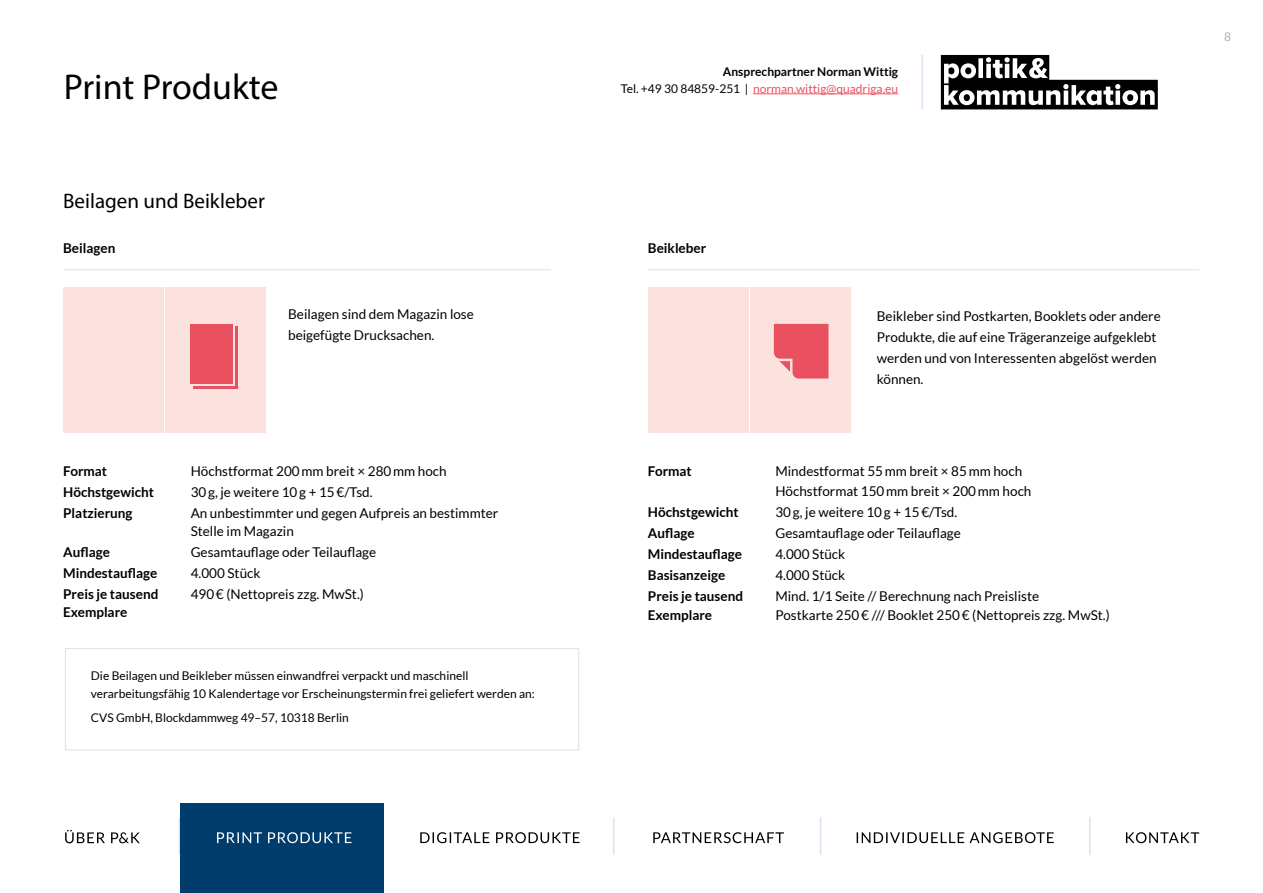
<style>
.page{position:relative;width:1263px;height:893px;background:#fff}
.page>*{position:absolute;margin:0;border:0;box-sizing:border-box;transform-origin:0 0}
.t1{font:36px "Myriad Pro";color:#000}
.t2{font:21px "Myriad Pro";color:#000}
.t3{font:13.5px/21px "Lato";color:#000}
.t4{font:700 13.5px "Lato";color:#000}
.t5{font:12px/18px "Lato";color:#000}
.t6{font:12px "Lato";color:#ea5160}
.t7{font:700 12px "Lato";color:#000}
.t8{font:12px "Lato";color:#b2b2b2}
.s1{color:#000}
</style>
<div class="page">
<hr style="left:921px;top:55px;width:2px;height:54px;background:#e0e0f4">
<hr style="left:753px;top:93px;width:145px;height:1px;background:#ea5160">
<svg style="left:857px;top:832px;width:197px;height:11px"></svg>
<svg style="left:1126px;top:832px;width:73px;height:11px"></svg>
<hr style="left:613px;top:817px;width:1px;height:38px;background:#e0e0f4">
<hr style="left:820px;top:817px;width:1px;height:38px;background:#e0e0f4">
<hr style="left:1089px;top:817px;width:1px;height:38px;background:#e0e0f4">
<hr style="left:179px;top:817px;width:1px;height:38px;background:#e0e0f4">
<svg style="left:420px;top:832px;width:159px;height:11px"></svg>
<div style="left:180px;top:804px;width:203px;height:89px;background:#003c6c"></div>
<svg style="left:217px;top:832px;width:134px;height:11px"></svg>
<svg style="left:653px;top:832px;width:131px;height:11px"></svg>
<svg style="left:65px;top:830px;width:75px;height:13px"></svg>
<svg style="left:941px;top:55px;width:217px;height:54px"></svg>
<hr style="left:63px;top:269px;width:488px;height:1px;background:#e4e3e3">
<hr style="left:648px;top:269px;width:551px;height:1px;background:#e4e3e3">
<div style="left:750px;top:287px;width:100px;height:146px;background:#fce2df"></div>
<div style="left:648px;top:287px;width:100px;height:146px;background:#fce2df"></div>
<svg style="left:774px;top:324px;width:54px;height:55px;background:#ec626f"></svg>
<div style="left:63px;top:287px;width:100px;height:146px;background:#fce2df"></div>
<div style="left:166px;top:287px;width:100px;height:146px;background:#fce2df"></div>
<div style="left:191px;top:324px;width:42px;height:60px;background:#ea5160"></div>
<hr style="left:235px;top:326px;width:3px;height:60px;background:#ea5160">
<hr style="left:193px;top:386px;width:45px;height:3px;background:#ea5160">
<div style="left:65px;top:648px;width:514px;height:102px;border:1px solid #e4e3e3"></div>
<p class="t7" style="left:723px;top:66px;width:177px">Ansprechpartner Norman Wittig</p>
<h1 class="t1" style="left:64px;top:69px;width:216px">Print Produkte</h1>
<p class="t6" style="left:621px;top:82px;width:279px"><span class="s1">Tel. +49 30 84859-251 |</span> norman.wittig@quadriga.eu</p>
<h2 class="t2" style="left:63px;top:191px;width:203px">Beilagen und Beikleber</h2>
<p class="t4" style="left:63px;top:240px;width:54px">Beilagen</p>
<p class="t3" style="left:288px;top:304px;width:187px">Beilagen sind dem Magazin lose beigefügte Drucksachen.</p>
<p class="t4" style="left:63px;top:464px;width:45px">Format</p>
<p class="t3" style="left:191px;top:461px;width:258px">Höchstformat 200mm breit × 280mm hoch</p>
<p class="t4" style="left:63px;top:485px;width:92px">Höchstgewicht</p>
<p class="t3" style="left:191px;top:482px;width:183px">30g, je weitere 10g + 15€/Tsd.</p>
<p class="t4" style="left:63px;top:506px;width:71px">Platzierung</p>
<p class="t3" style="left:191px;top:505px;width:309px;line-height:18px">An unbestimmter und gegen Aufpreis an bestimmter<br>Stelle im Magazin</p>
<p class="t4" style="left:63px;top:545px;width:48px">Auflage</p>
<p class="t3" style="left:191px;top:542px;width:187px">Gesamtauflage oder Teilauflage</p>
<p class="t4" style="left:63px;top:566px;width:96px">Mindestauflage</p>
<p class="t3" style="left:191px;top:563px;width:71px">4.000 Stück</p>
<p class="t4" style="left:63px;top:587px;width:97px">Preis je tausend</p>
<p class="t3" style="left:191px;top:584px;width:175px">490€ (Nettopreis zzg. MwSt.)</p>
<p class="t4" style="left:63px;top:605px;width:66px">Exemplare</p>
<p class="t5" style="left:91px;top:666px;width:445px">Die Beilagen und Beikleber müssen einwandfrei verpackt und maschinell verarbeitungsfähig 10 Kalendertage vor Erscheinungstermin frei geliefert werden an:</p>
<p class="t5" style="left:91px;top:708px;width:259px">CVS GmbH, Blockdammweg 49–57, 10318 Berlin</p>
<p class="t4" style="left:648px;top:240px;width:60px">Beikleber</p>
<p class="t3" style="left:877px;top:306px;width:285px">Beikleber sind Postkarten, Booklets oder andere Produkte, die auf eine Trägeranzeige aufgeklebt werden und von Interessenten abgelöst werden können.</p>
<p class="t4" style="left:648px;top:464px;width:45px">Format</p>
<p class="t3" style="left:775px;top:462px;width:258px;line-height:19.5px">Mindestformat 55mm breit × 85mm hoch<br>Höchstformat 150mm breit × 200mm hoch</p>
<p class="t4" style="left:648px;top:505px;width:92px">Höchstgewicht</p>
<p class="t3" style="left:775px;top:502px;width:183px">30g, je weitere 10g + 15€/Tsd.</p>
<p class="t4" style="left:648px;top:525px;width:48px">Auflage</p>
<p class="t3" style="left:775px;top:522px;width:187px">Gesamtauflage oder Teilauflage</p>
<p class="t4" style="left:648px;top:546px;width:96px">Mindestauflage</p>
<p class="t3" style="left:775px;top:544px;width:71px">4.000 Stück</p>
<p class="t4" style="left:648px;top:568px;width:79px">Basisanzeige</p>
<p class="t3" style="left:775px;top:565px;width:71px">4.000 Stück</p>
<p class="t4" style="left:648px;top:589px;width:97px">Preis je tausend</p>
<p class="t3" style="left:775px;top:586px;width:265px">Mind. 1/1 Seite // Berechnung nach Preisliste</p>
<p class="t4" style="left:648px;top:608px;width:66px">Exemplare</p>
<p class="t3" style="left:775px;top:605px;width:336px">Postkarte 250€ /// Booklet 250€ (Nettopreis zzg. MwSt.)</p>
<p class="t8" style="left:1224px;top:30px;width:8px">8</p>
</div>
